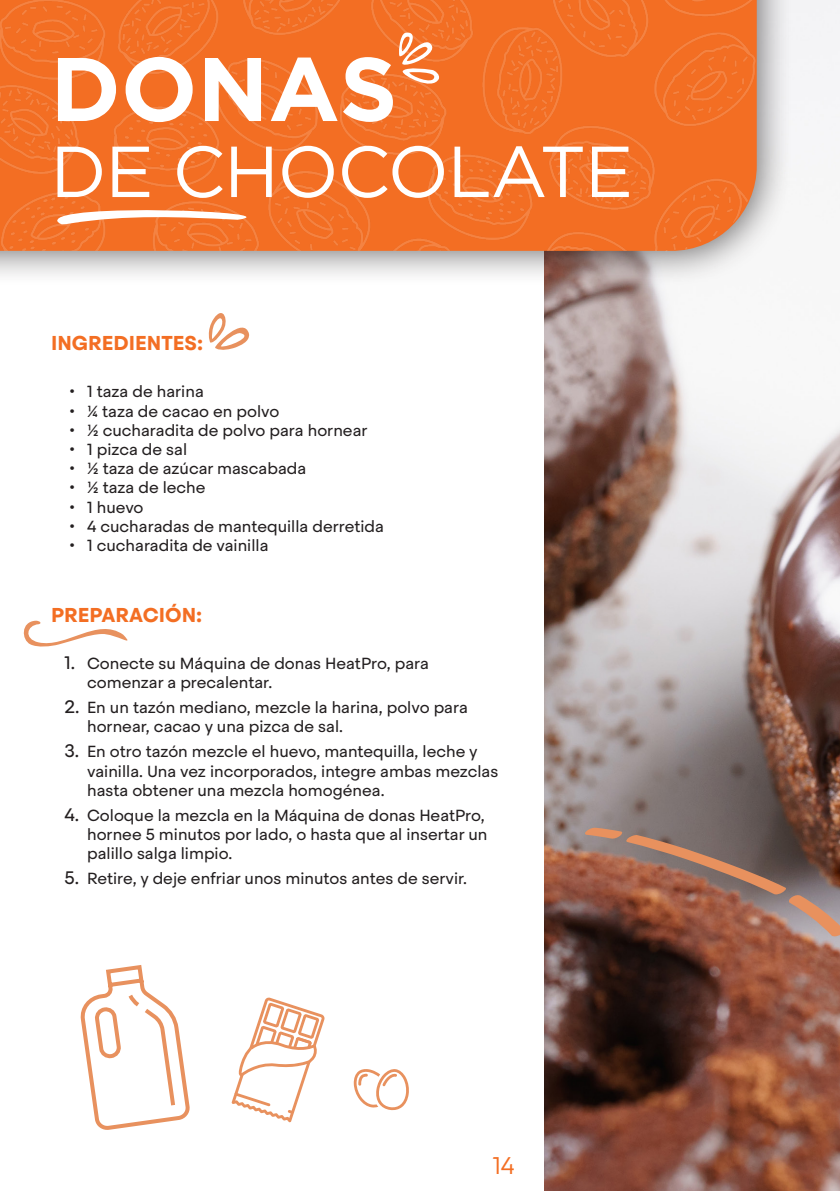
<style>
.page{position:relative;width:840px;height:1191px;background:#fff}
.page>*{position:absolute;margin:0;border:0;box-sizing:border-box;transform-origin:0 0}
.titulo{font:700 90px "Gotham";color:#fff}
.titulo-2{font:72px "Gotham";letter-spacing:-.02em;color:#fff}
.t1{font:300 24px "Steradian";color:#f36e23}
.Ingredientes{font:700 20px "Steradian";color:#f36e23}
.t2{font:16px/19.2px "Steradian";color:#231f20}
.s1{font-size:18px}
</style>
<div class="page">
<img style="left:544px;top:0;width:295px;height:1191px">
<div style="left:0;top:0;width:792px;height:287px;background:#231f20;opacity:.6"></div>
<img style="left:0;top:0;width:757px;height:253px">
<svg style="left:397px;top:30px;width:43px;height:61px"></svg>
<svg style="left:51px;top:202px;width:244px;height:24px"></svg>
<svg style="left:23px;top:620px;width:105px;height:27px"></svg>
<svg style="left:353px;top:1069px;width:56px;height:41px"></svg>
<svg style="left:208px;top:313px;width:42px;height:37px"></svg>
<svg style="left:584px;top:827px;width:255px;height:109px;background:#8d6254"></svg>
<svg style="left:231px;top:997px;width:94px;height:125px"></svg>
<svg style="left:81px;top:965px;width:108px;height:164px"></svg>
<p class="titulo" style="left:50px;top:37px;width:348px">DONAS</p>
<p class="titulo-2" style="left:50px;top:132px;width:584px">DE CHOCOLATE</p>
<p class="Ingredientes" style="left:51px;top:330px;width:153px">INGREDIENTES:</p>
<p class="t2" style="left:69px;top:382px;width:136px">• 1 taza de harina</p>
<p class="t2" style="left:69px;top:401px;width:212px">• ¼ taza de cacao en polvo</p>
<p class="t2" style="left:69px;top:420px;width:300px">• ½ cucharadita de polvo para hornear</p>
<p class="t2" style="left:69px;top:440px;width:119px">• 1 pizca de sal</p>
<p class="t2" style="left:69px;top:459px;width:238px">• ½ taza de azúcar mascabada</p>
<p class="t2" style="left:69px;top:478px;width:138px">• ½ taza de leche</p>
<p class="t2" style="left:69px;top:497px;width:76px">• 1 huevo</p>
<p class="t2" style="left:69px;top:516px;width:316px">• 4 cucharadas de mantequilla derretida</p>
<p class="t2" style="left:69px;top:536px;width:201px">• 1 cucharadita de vainilla</p>
<p class="Ingredientes" style="left:51px;top:602px;width:153px">PREPARACIÓN:</p>
<p class="t2" style="left:87px;top:654px;width:343px;text-indent:-23px"><span class="s1">1.</span> Conecte su Máquina de donas HeatPro, para comenzar a precalentar.</p>
<p class="t2" style="left:87px;top:698px;width:382px;text-indent:-23px"><span class="s1">2.</span> En un tazón mediano, mezcle la harina, polvo para hornear, cacao y una pizca de sal.</p>
<p class="t2" style="left:87px;top:742px;width:412px;text-indent:-23px"><span class="s1">3.</span> En otro tazón mezcle el huevo, mantequilla, leche y vainilla. Una vez incorporados, integre ambas mezclas hasta obtener una mezcla homogénea.</p>
<p class="t2" style="left:87px;top:805px;width:401px;text-indent:-23px"><span class="s1">4.</span> Coloque la mezcla en la Máquina de donas HeatPro, hornee 5 minutos por lado, o hasta que al insertar un palillo salga limpio.</p>
<p class="t2" style="left:64px;top:868px;width:404px"><span class="s1">5.</span> Retire, y deje enfriar unos minutos antes de servir.</p>
<h3 class="t1" style="left:492px;top:1151px;width:24px">14</h3>
</div>
